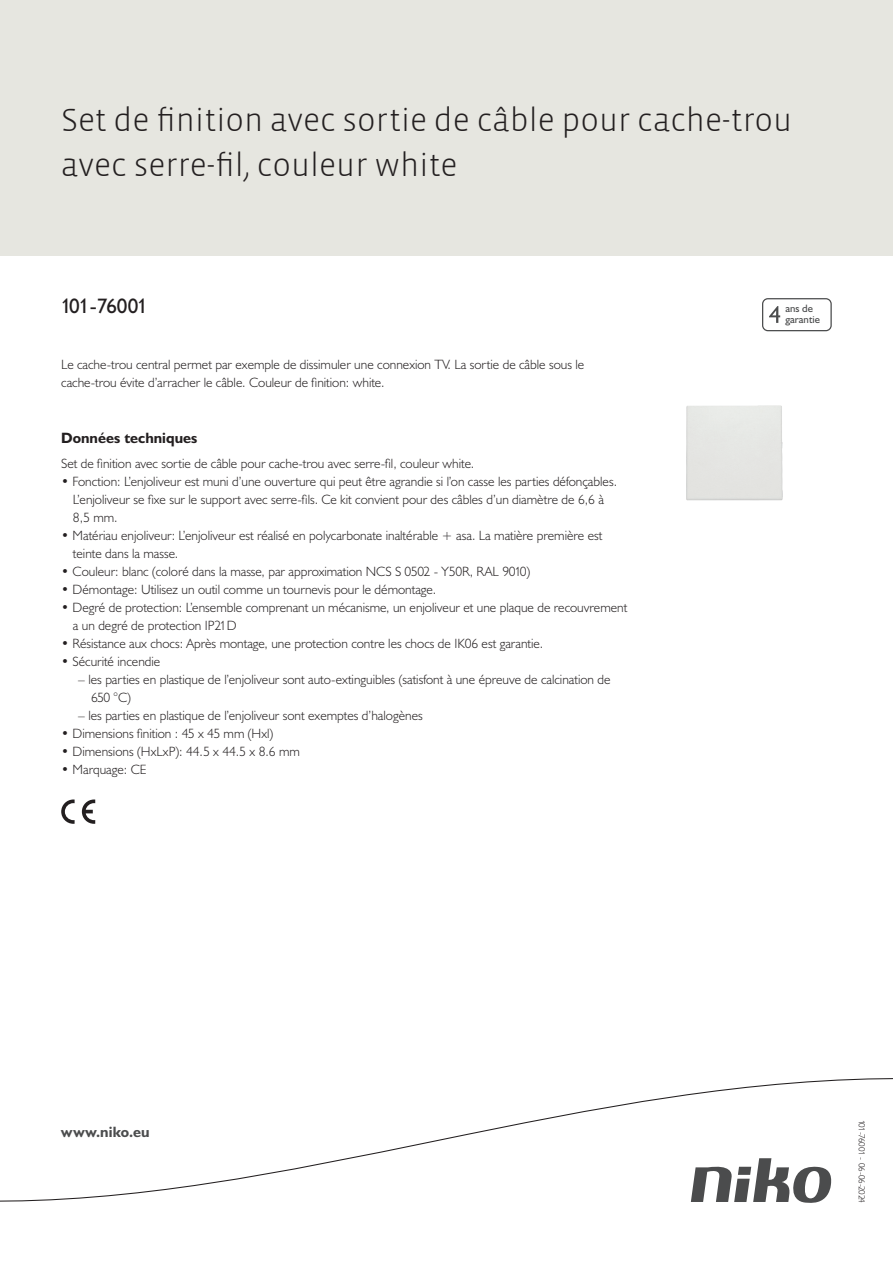
<style>
.page{position:relative;width:893px;height:1263px;background:#fff}
.page>*{position:absolute;margin:0;border:0;box-sizing:border-box;transform-origin:0 0}
.Title_datasheets{font:300 33px/45px "Vista Sans";color:#231f20}
.Article_number{font:21px "Humanist 521 BT";letter-spacing:-.04em;color:#231f20}
.Titles_parts{font:700 15px "Humanist 521 BT";color:#231f20}
.titel_afbeelding{font:700 15px "Humanist 521 BT";letter-spacing:.005em;color:#4b4c4d}
.USP_Bullets{font:300 13.5px/18px "Humanist 521 BT";color:#231f20}
.Platte_tekst_CAB{font:300 13.5px/18px "Humanist 521 BT";color:#231f20}
.USP_Bullets_level_2{font:300 13.5px/18px "Humanist 521 BT";color:#231f20}
.t1{font:10.8px/10.8px "Humanist 521 BT";color:#4b4c4d}
.Revision{font:300 9px "Humanist 521 BT";letter-spacing:-.05em;color:#231f20}
</style>
<div class="page">
<div style="left:0;top:0;width:893px;height:255px;background:#e6e6e0"></div>
<svg style="left:82px;top:799px;width:13px;height:25px"></svg>
<svg style="left:61px;top:799px;width:14px;height:25px"></svg>
<svg style="left:762px;top:298px;width:70px;height:33px"></svg>
<svg style="left:0;top:1078px;width:893px;height:125px"></svg>
<div style="left:686px;top:405px;width:97px;height:96px;background:#e5e5e3"></div>
<p class="Title_datasheets" style="left:61px;top:98px;width:733px">Set de finition avec sortie de câble pour cache-trou avec serre-fil, couleur white</p>
<p class="Article_number" style="left:61px;top:293px;width:88px">101-76001</p>
<p class="t1" style="left:785px;top:303px;width:36px">ans de garantie</p>
<p class="Platte_tekst_CAB" style="left:61px;top:355px;width:525px">Le cache-trou central permet par exemple de dissimuler une connexion TV. La sortie de câble sous le cache-trou évite d’arracher le câble. Couleur de finition: white.</p>
<p class="Titles_parts" style="left:61px;top:429px;width:138px">Données techniques</p>
<p class="Platte_tekst_CAB" style="left:61px;top:454px;width:415px">Set de finition avec sortie de câble pour cache-trou avec serre-fil, couleur white.</p>
<p class="USP_Bullets" style="left:73px;top:472px;width:546px;text-indent:-12px">• Fonction: L’enjoliveur est muni d’une ouverture qui peut être agrandie si l’on casse les parties défonçables.<br>L’enjoliveur se fixe sur le support avec serre-fils. Ce kit convient pour des câbles d’un diamètre de 6,6 à<br>8,5 mm.</p>
<p class="USP_Bullets" style="left:73px;top:526px;width:531px;text-indent:-12px">• Matériau enjoliveur: L’enjoliveur est réalisé en polycarbonate inaltérable + asa. La matière première est teinte dans la masse.</p>
<p class="USP_Bullets" style="left:61px;top:562px;width:471px">• Couleur: blanc (coloré dans la masse, par approximation NCS S 0502 - Y50R, RAL 9010)</p>
<p class="USP_Bullets" style="left:61px;top:580px;width:376px">• Démontage: Utilisez un outil comme un tournevis pour le démontage.</p>
<p class="USP_Bullets" style="left:73px;top:598px;width:556px;text-indent:-12px">• Degré de protection: L’ensemble comprenant un mécanisme, un enjoliveur et une plaque de recouvrement a un degré de protection IP21D</p>
<p class="USP_Bullets" style="left:61px;top:634px;width:483px">• Résistance aux chocs: Après montage, une protection contre les chocs de IK06 est garantie.</p>
<p class="USP_Bullets" style="left:61px;top:652px;width:101px">• Sécurité incendie</p>
<p class="USP_Bullets_level_2" style="left:91px;top:670px;width:521px;text-indent:-13px">– les parties en plastique de l’enjoliveur sont auto-extinguibles (satisfont à une épreuve de calcination de<br>650 °C)</p>
<p class="USP_Bullets_level_2" style="left:78px;top:706px;width:346px">– les parties en plastique de l’enjoliveur sont exemptes d’halogènes</p>
<p class="USP_Bullets" style="left:61px;top:724px;width:214px">• Dimensions finition : 45 x 45 mm (Hxl)</p>
<p class="USP_Bullets" style="left:61px;top:742px;width:240px">• Dimensions (HxLxP): 44.5 x 44.5 x 8.6 mm</p>
<p class="USP_Bullets" style="left:61px;top:760px;width:87px">• Marquage: CE</p>
<p class="titel_afbeelding" style="left:61px;top:1122px;width:90px">www.niko.eu</p>
<p class="Revision" style="left:868px;top:1120px;width:85px;rotate:90deg">101-76001 - 06-06-2024</p>
</div>
